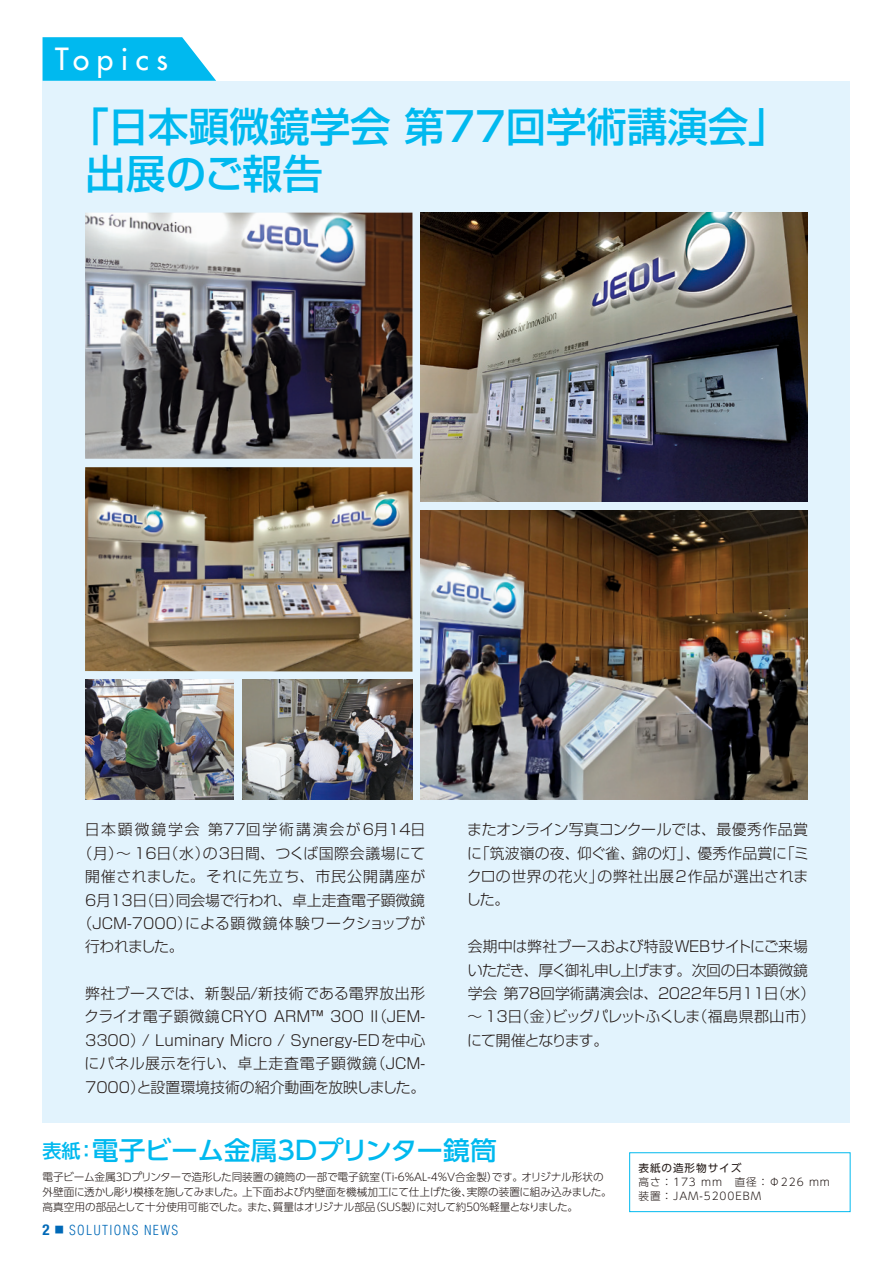
<style>
.page{position:relative;width:893px;height:1263px;background:#fff}
.page>*{position:absolute;margin:0;border:0;box-sizing:border-box;transform-origin:0 0}
.t1{font:500 40.35px/46.8px "Shin Go Pro";color:#00b9ef}
.t2{font:29.7px "Futura";letter-spacing:.25em;color:#fff}
.t3{font:500 25.5px "UD Shin Go Pro";letter-spacing:-.01em;color:#00b9ef;scale:1.05 1}
.t4{font:300 14.85px/23.4px "Shin Go Pro";color:#231916}
.t5{font:300 14.85px/23.4px "Shin Go Pro";letter-spacing:-.025em;color:#231916}
.t6{font:300 14.85px "Shin Go Pro";letter-spacing:.125em;color:#231916}
.t7{font:300 14.85px "Shin Go Pro";letter-spacing:.06em;color:#231916}
.t8{font:300 condensed 13.5px "Helvetica";letter-spacing:.1em;color:#0069b7}
.t9{font:300 10.65px/14.9px "UD Shin Go Pro";letter-spacing:-.02em;color:#231916}
.t10{font:300 10.65px/13.8px "UD Shin Go Pro";letter-spacing:.085em;color:#231916}
.t11{font:10.65px "UD Shin Go Pro";letter-spacing:.085em;color:#231916}
.s1{font-size:19.2px}
.s2{font-family:"Helvetica Neue";font-weight:700;font-size:15px}
.s3{font-family:"Ryumin Pro";font-weight:400;font-stretch:normal;font-size:9px}
</style>
<div class="page">
<svg style="left:43px;top:37px;width:173px;height:44px;background:#1ac0f0"></svg>
<div style="left:43px;top:81px;width:807px;height:1042px;background:#e2f3fd"></div>
<div style="left:629px;top:1152px;width:221px;height:60px;border:1px solid #00b9ef"></div>
<img style="left:85px;top:213px;width:327px;height:246px">
<img style="left:421px;top:213px;width:387px;height:289px">
<img style="left:421px;top:510px;width:387px;height:289px">
<img style="left:85px;top:680px;width:149px;height:119px">
<img style="left:85px;top:467px;width:327px;height:205px">
<img style="left:242px;top:680px;width:170px;height:119px">
<h2 class="t2" style="left:55px;top:41px;width:114px">Topics</h2>
<h1 class="t1" style="left:85px;top:98px;width:705px;text-indent:-16px">「日本顕微鏡学会 第77回学術講演会」出展のご報告</h1>
<p class="t6" style="left:85px;top:817px;width:342px">日本顕微鏡学会 第77回学術講演会が6月14日</p>
<p class="t4" style="left:78px;top:840px;width:349px">（月）～ 16日（水）の3日間、つくば国際会議場にて</p>
<p class="t7" style="left:85px;top:864px;width:342px">開催されました。それに先立ち、市民公開講座が</p>
<p class="t4" style="left:85px;top:886px;width:342px">6月13日（日）同会場で行われ、卓上走査電子顕微鏡</p>
<p class="t4" style="left:78px;top:910px;width:349px">（JCM-7000）による顕微鏡体験ワークショップが</p>
<p class="t4" style="left:85px;top:933px;width:100px">行われました。</p>
<p class="t4" style="left:84px;top:980px;width:343px">弊社ブースでは、新製品/新技術である電界放出形クライオ電子顕微鏡CRYO ARM™ 300 I（JEM-</p>
<p class="t4" style="left:84px;top:1003px;width:342px;text-indent:290px">I<br>3300）/ Luminary Micro / Synergy-EDを中心にパネル展示を行い、卓上走査電子顕微鏡（JCM-<br>7000）と設置環境技術の紹介動画を放映しました。</p>
<p class="t4" style="left:466px;top:816px;width:344px;text-align:justify">またオンライン写真コンクールでは、最優秀作品賞に「筑波嶺の夜、仰ぐ雀、錦の灯」、優秀作品賞に「ミクロの世界の花火」の弊社出展2作品が選出されました。</p>
<p class="t5" style="left:467px;top:933px;width:350px">会期中は弊社ブースおよび特設WEBサイトにご来場いただき、厚く御礼申し上げます。次回の日本顕微鏡学会 第78回学術講演会は、2022年5月11日（水）～ 13日（金）ビッグパレットふくしま（福島県郡山市）にて開催となります。</p>
<h3 class="t3" style="left:43px;top:1129px;width:434px"><span class="s1">表紙：</span>電子ビーム金属3Dプリンター鏡筒</h3>
<p class="t9" style="left:43px;top:1169px;width:571px">電子ビーム金属3Dプリンターで造形した同装置の鏡筒の一部で電子銃室（Ti-6%AL-4%V合金製）です。オリジナル形状の外壁面に透かし彫り模様を施してみました。上下面および内壁面を機械加工にて仕上げた後、実際の装置に組み込みました。高真空用の部品として十分使用可能でした。また、質量はオリジナル部品（ＳＵＳ製）に対して約５０％軽量となりました。</p>
<p class="t8" style="left:43px;top:1222px;width:137px"><span class="s2">2</span> <span class="s3">■</span> SOLUTIONS NEWS</p>
<p class="t11" style="left:638px;top:1160px;width:104px">表紙の造形物サイズ</p>
<p class="t10" style="left:638px;top:1175px;width:193px">高さ：173 mm　直径：Φ226 mm装置：JAM-5200EBM</p>
</div>
